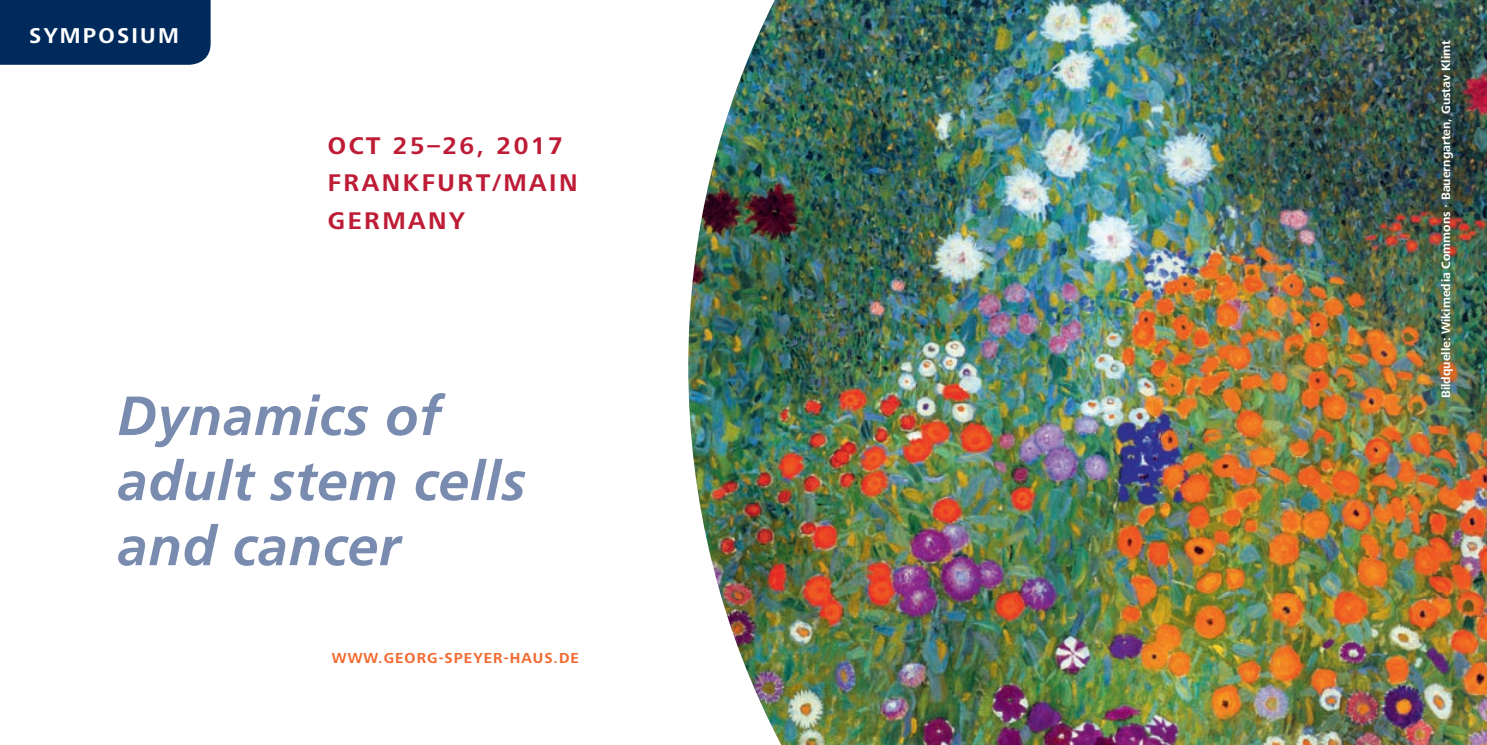
<style>
.page{position:relative;width:1487px;height:745px;background:#fff}
.page>*{position:absolute;margin:0;border:0;box-sizing:border-box;transform-origin:0 0}
.t1{font:italic 700 55px/65px "Frutiger";letter-spacing:.01em;color:#798cb0}
.t2{font:700 25px/37.5px "Frutiger Next Pro";letter-spacing:.1em;color:#be1c36}
.t3{font:700 22.25px "Frutiger Next Pro";letter-spacing:.1em;color:#fff}
.t4{font:700 15px "Frutiger Next Pro";letter-spacing:.07em;color:#f26a30}
.t5{font:700 12.5px "Frutiger Next Pro";color:#fff}
</style>
<div class="page">
<div style="left:0;top:0;width:211px;height:65px;background:#00295c"></div>
<img style="left:688px;top:0;width:799px;height:744px">
<div style="left:1427px;top:28px;width:38px;height:382px;background:#231f20;opacity:.75"></div>
<h3 class="t3" style="left:29px;top:22px;width:151px">SYMPOSIUM</h3>
<h2 class="t2" style="left:328px;top:126px;width:251px">OCT 25–26, 2017<br>FRANKFURT/MAIN<br>GERMANY</h2>
<h1 class="t1" style="left:117px;top:382px;width:410px">Dynamics of adult stem cells and cancer</h1>
<p class="t4" style="left:332px;top:649px;width:249px">WWW.GEORG-SPEYER-HAUS.DE</p>
<p class="t5" style="left:1439px;top:398px;width:359px;rotate:-90deg">Bildquelle: Wikimedia Commons · Bauerngarten, Gustav Klimt</p>
</div>
